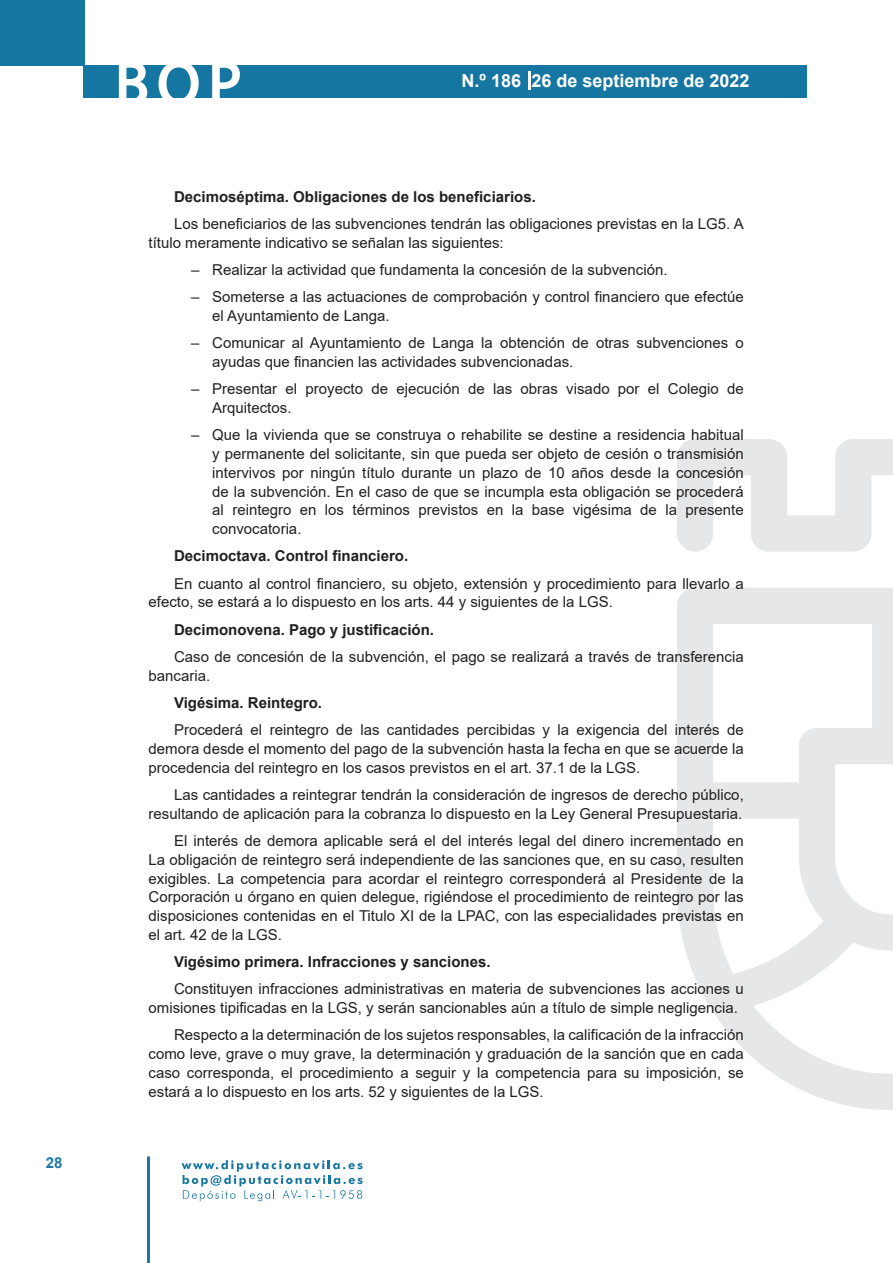
<style>
.page{position:relative;width:893px;height:1263px;background:#fff}
.page>*{position:absolute;margin:0;border:0;box-sizing:border-box;transform-origin:0 0}
.t1{font:500 61.5px "Avant Garde";color:#fff}
.t2{font:700 18px "Arial";color:#fff}
.t3{font:15px/18.8px "Arial";color:#231f20}
.t4{font:700 15px "Arial";color:#231f20}
.t5{font:700 15px "Arial";color:#1d76a4}
</style>
<div class="page">
<div style="left:0;top:0;width:85px;height:65px;background:#1676a2"></div>
<div style="left:84px;top:65px;width:723px;height:33px;background:#1676a2"></div>
<svg style="left:118px;top:65px;width:30px;height:33px"></svg>
<svg style="left:158px;top:65px;width:41px;height:33px"></svg>
<svg style="left:212px;top:65px;width:28px;height:33px"></svg>
<svg style="left:182px;top:1160px;width:181px;height:41px"></svg>
<hr style="left:147px;top:1156px;width:3px;height:107px;background:#1d76a4">
<svg style="left:529px;top:71px;width:2px;height:19px"></svg>
<svg style="left:677px;top:439px;width:216px;height:671px"></svg>
<p class="t5" style="left:46px;top:1152px;width:18px">28</p>
<h1 class="t1" style="left:115px;top:46px;width:128px">BOP</h1>
<p class="t2" style="left:462px;top:68px;width:289px">N.º 186 26 de septiembre de 2022</p>
<p class="t4" style="left:174px;top:186px;width:363px">Decimoséptima. Obligaciones de los beneficiarios.</p>
<p class="t3" style="left:148px;top:214px;width:597px;text-indent:26px">Los beneficiarios de las subvenciones tendrán las obligaciones previstas en la LG5. A título meramente indicativo se señalan las siguientes:</p>
<p class="t3" style="left:191px;top:260px;width:478px">– Realizar la actividad que fundamenta la concesión de la subvención.</p>
<p class="t3" style="left:212px;top:288px;width:533px;text-indent:-21px">– Someterse a las actuaciones de comprobación y control financiero que efectúe el Ayuntamiento de Langa.</p>
<p class="t3" style="left:212px;top:334px;width:533px;text-indent:-21px">– Comunicar al Ayuntamiento de Langa la obtención de otras subvenciones o ayudas que financien las actividades subvencionadas.</p>
<p class="t3" style="left:212px;top:380px;width:533px;text-indent:-21px">– Presentar el proyecto de ejecución de las obras visado por el Colegio de<br>Arquitectos.</p>
<p class="t3" style="left:212px;top:426px;width:533px;text-align:justify;text-indent:-21px">– Que la vivienda que se construya o rehabilite se destine a residencia habitual y permanente del solicitante, sin que pueda ser objeto de cesión o transmisión intervivos por ningún título durante un plazo de 10 años desde la concesión de la subvención. En el caso de que se incumpla esta obligación se procederá al reintegro en los términos previstos en la base vigésima de la presente convocatoria.</p>
<p class="t4" style="left:174px;top:546px;width:236px">Decimoctava. Control financiero.</p>
<p class="t3" style="left:148px;top:574px;width:597px;text-indent:26px">En cuanto al control financiero, su objeto, extensión y procedimiento para llevarlo a efecto, se estará a lo dispuesto en los arts. 44 y siguientes de la LGS.</p>
<p class="t4" style="left:174px;top:619px;width:262px">Decimonovena. Pago y justificación.</p>
<p class="t3" style="left:148px;top:647px;width:597px;text-indent:26px">Caso de concesión de la subvención, el pago se realizará a través de transferencia bancaria.</p>
<p class="t4" style="left:174px;top:692px;width:150px">Vigésima. Reintegro.</p>
<p class="t3" style="left:148px;top:720px;width:597px;text-align:justify;text-indent:26px">Procederá el reintegro de las cantidades percibidas y la exigencia del interés de demora desde el momento del pago de la subvención hasta la fecha en que se acuerde la procedencia del reintegro en los casos previstos en el art. 37.1 de la LGS.</p>
<p class="t3" style="left:148px;top:785px;width:597px;text-align:right">Las cantidades a reintegrar tendrán la consideración de ingresos de derecho público, resultando de aplicación para la cobranza lo dispuesto en la Ley General Presupuestaria.</p>
<p class="t3" style="left:148px;top:831px;width:597px;text-align:justify;text-indent:26px">El interés de demora aplicable será el del interés legal del dinero incrementado en La obligación de reintegro será independiente de las sanciones que, en su caso, resulten exigibles. La competencia para acordar el reintegro corresponderá al Presidente de la Corporación u órgano en quien delegue, rigiéndose el procedimiento de reintegro por las disposiciones contenidas en el Titulo XI de la LPAC, con las especialidades previstas en el art. 42 de la LGS.</p>
<p class="t4" style="left:174px;top:951px;width:318px">Vigésimo primera. Infracciones y sanciones.</p>
<p class="t3" style="left:148px;top:979px;width:597px;text-indent:26px">Constituyen infracciones administrativas en materia de subvenciones las acciones u omisiones tipificadas en la LGS, y serán sancionables aún a título de simple negligencia.</p>
<p class="t3" style="left:148px;top:1025px;width:597px;text-align:justify;text-indent:26px">Respecto a la determinación de los sujetos responsables, la calificación de la infracción como leve, grave o muy grave, la determinación y graduación de la sanción que en cada caso corresponda, el procedimiento a seguir y la competencia para su imposición, se estará a lo dispuesto en los arts. 52 y siguientes de la LGS.</p>
</div>
